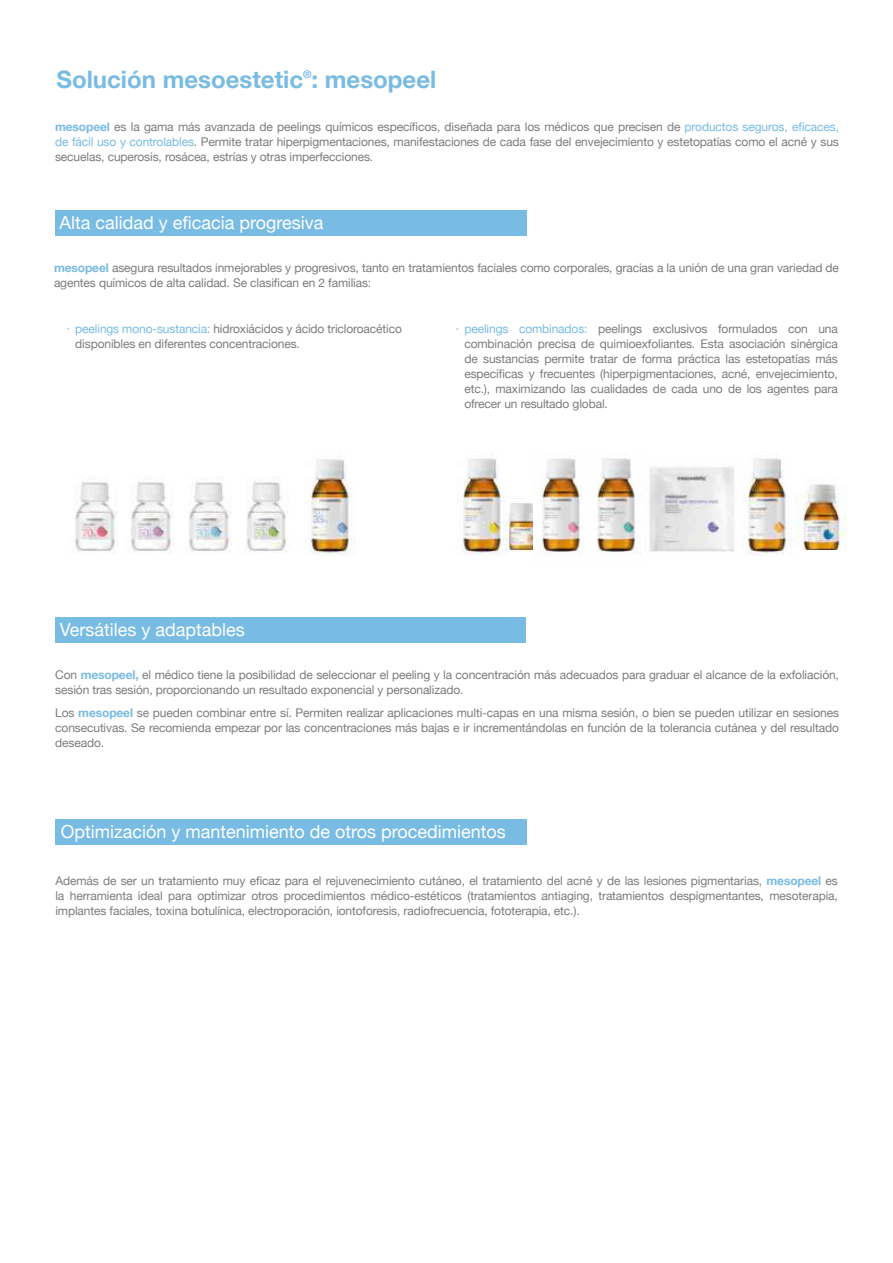
<style>
.page{position:relative;width:893px;height:1263px;background:#fff}
.page>*{position:absolute;margin:0;border:0;box-sizing:border-box;transform-origin:0 0}
.t1{font:700 24px "Helvetica Neue";color:#78bbe3}
.t2{font:18px "Helvetica Neue";color:#fff}
.t3{font:12px/15px "Helvetica Neue";letter-spacing:-.01em;color:#7b7c7e;text-align:justify}
.t4{font:700 10.5px "Helvetica Neue";color:#78bbe3}
.s1{font-weight:700;color:#78bbe3}
.s2{color:#78bbe3}
.s3{font-family:"Helvetica";color:#78bbe3}
</style>
<div class="page">
<div style="left:55px;top:210px;width:472px;height:25px;background:#78bbe3"></div>
<img style="left:75px;top:481px;width:43px;height:73px">
<img style="left:189px;top:481px;width:43px;height:73px">
<img style="left:131px;top:481px;width:43px;height:73px">
<img style="left:247px;top:481px;width:42px;height:73px">
<img style="left:306px;top:459px;width:48px;height:97px">
<img style="left:462px;top:458px;width:56px;height:98px">
<img style="left:540px;top:458px;width:100px;height:97px">
<img style="left:743px;top:458px;width:53px;height:98px">
<div style="left:55px;top:617px;width:471px;height:25px;background:#78bbe3"></div>
<div style="left:55px;top:820px;width:472px;height:25px;background:#78bbe3"></div>
<img style="left:505px;top:487px;width:28px;height:64px">
<img style="left:796px;top:484px;width:51px;height:66px">
<img style="left:649px;top:467px;width:85px;height:85px">
<p class="t4" style="left:303px;top:67px;width:10px">®</p>
<h1 class="t1" style="left:57px;top:65px;width:381px">Solución mesoestetic : mesopeel</h1>
<p class="t3" style="left:55px;top:119px;width:785px"><span class="s1">mesopeel</span> es la gama más avanzada de peelings químicos específicos, diseñada para los médicos que precisen de <span class="s2">productos seguros, eficaces, de fácil uso y controlables</span>. Permite tratar hiperpigmentaciones, manifestaciones de cada fase del envejecimiento y estetopatías como el acné y sus secuelas, cuperosis, rosácea, estrías y otras imperfecciones.</p>
<h2 class="t2" style="left:60px;top:212px;width:266px">Alta calidad y eficacia progresiva</h2>
<p class="t3" style="left:54px;top:260px;width:786px"><span class="s1">mesopeel</span> asegura resultados inmejorables y progresivos, tanto en tratamientos faciales como corporales, gracias a la unión de una gran variedad de agentes químicos de alta calidad. Se clasifican en 2 familias:</p>
<p class="t3" style="left:75px;top:321px;width:328px;text-indent:-9px"><span class="s3">·</span> <span class="s2">peelings mono-sustancia:</span> hidroxiácidos y ácido tricloroacético disponibles en diferentes concentraciones.</p>
<p class="t3" style="left:464px;top:321px;width:375px;text-indent:-9px"><span class="s3">·</span> <span class="s2">peelings combinados:</span> peelings exclusivos formulados con una combinación precisa de quimioexfoliantes. Esta asociación sinérgica de sustancias permite tratar de forma práctica las estetopatías más específicas y frecuentes (hiperpigmentaciones, acné, envejecimiento, etc.), maximizando las cualidades de cada uno de los agentes para ofrecer un resultado global.</p>
<h2 class="t2" style="left:60px;top:619px;width:187px">Versátiles y adaptables</h2>
<p class="t3" style="left:55px;top:667px;width:785px">Con <span class="s1">mesopeel,</span> el médico tiene la posibilidad de seleccionar el peeling y la concentración más adecuados para graduar el alcance de la exfoliación, sesión tras sesión, proporcionando un resultado exponencial y personalizado.</p>
<p class="t3" style="left:55px;top:705px;width:785px">Los <span class="s1">mesopeel</span> se pueden combinar entre sí. Permiten realizar aplicaciones multi-capas en una misma sesión, o bien se pueden utilizar en sesiones consecutivas. Se recomienda empezar por las concentraciones más bajas e ir incrementándolas en función de la tolerancia cutánea y del resultado deseado.</p>
<h2 class="t2" style="left:61px;top:821px;width:447px">Optimización y mantenimiento de otros procedimientos</h2>
<p class="t3" style="left:55px;top:873px;width:784px">Además de ser un tratamiento muy eficaz para el rejuvenecimiento cutáneo, el tratamiento del acné y de las lesiones pigmentarias, <span class="s1">mesopeel</span> es la herramienta ideal para optimizar otros procedimientos médico-estéticos (tratamientos antiaging, tratamientos despigmentantes, mesoterapia, implantes faciales, toxina botulínica, electroporación, iontoforesis, radiofrecuencia, fototerapia, etc.).</p>
</div>
